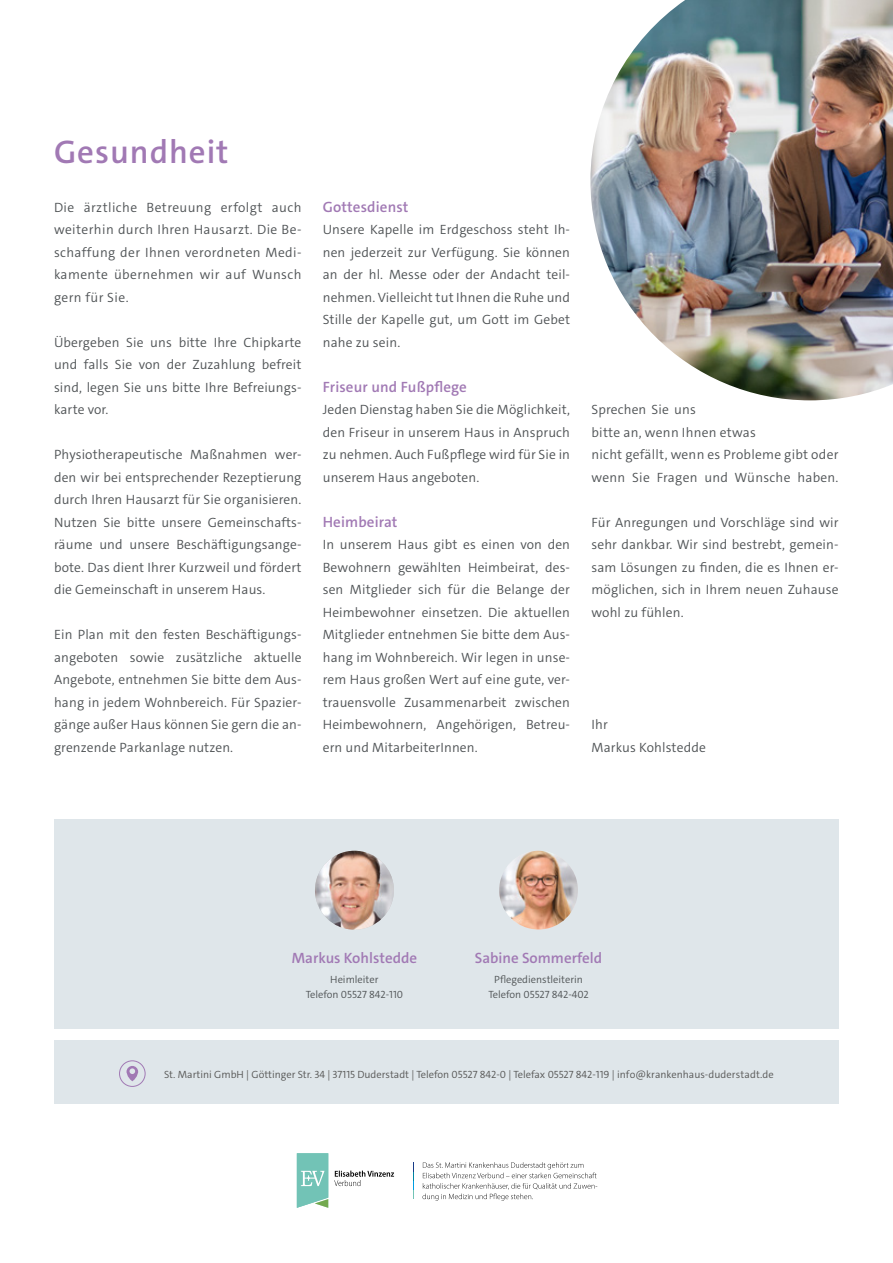
<style>
.page{position:relative;width:893px;height:1263px;background:#fff}
.page>*{position:absolute;margin:0;border:0;box-sizing:border-box;transform-origin:0 0}
.t1{font:600 32.85px "The Sans";letter-spacing:.03em;color:#a179b4}
.t2{font:600 15px "The Sans";letter-spacing:.005em;color:#a179b4}
.t3{font:300 13.5px/22.5px "The Sans";letter-spacing:.01em;color:#4f5355;text-align:justify}
.t4{font:300 10.5px "The Sans";color:#565655}
.t5{font:300 10.5px/15px "The Sans";color:#4f5355;text-align:center}
</style>
<div class="page">
<div style="left:54px;top:819px;width:785px;height:210px;background:#dfe6ea"></div>
<svg style="left:413px;top:1162px;width:1px;height:37px"></svg>
<svg style="left:422px;top:1162px;width:175px;height:39px"></svg>
<svg style="left:297px;top:1153px;width:31px;height:55px;background:#84c9bc"></svg>
<svg style="left:334px;top:1170px;width:60px;height:16px"></svg>
<div style="left:54px;top:1040px;width:785px;height:64px;background:#dfe6ea"></div>
<svg style="left:127px;top:1066px;width:11px;height:15px"></svg>
<div style="left:119px;top:1060px;width:26px;height:27px;border:1px solid #a179b4;border-radius:50%"></div>
<img style="left:315px;top:851px;width:79px;height:79px;border-radius:39px">
<img style="left:590px;top:0;width:303px;height:400px">
<img style="left:499px;top:851px;width:79px;height:78px;border-radius:39px">
<h1 class="t1" style="left:54px;top:131px;width:176px">Gesundheit</h1>
<p class="t3" style="left:54px;top:196px;width:249px">Die ärztliche Betreuung erfolgt auch weiterhin durch Ihren Hausarzt. Die Be&shy;schaffung der Ihnen verordneten Medi&shy;kamente übernehmen wir auf Wunsch gern für Sie.</p>
<p class="t3" style="left:54px;top:331px;width:249px">Übergeben Sie uns bitte Ihre Chipkarte und falls Sie von der Zuzahlung befreit sind, legen Sie uns bitte Ihre Befreiungs&shy;karte vor.</p>
<p class="t3" style="left:54px;top:443px;width:249px">Physiotherapeutische Maßnahmen wer&shy;den wir bei entsprechender Rezeptierung durch Ihren Hausarzt für Sie organisieren.<br>Nutzen Sie bitte unsere Gemeinschafts&shy;räume und unsere Beschäftigungsange&shy;bote. Das dient Ihrer Kurzweil und fördert die Gemeinschaft in unserem Haus.</p>
<p class="t3" style="left:54px;top:623px;width:249px">Ein Plan mit den festen Beschäftigungs&shy;angeboten sowie zusätzliche aktuelle Angebote, entnehmen Sie bitte dem Aus&shy;hang in jedem Wohnbereich. Für Spazier&shy;gänge außer Haus können Sie gern die an&shy;grenzende Parkanlage nutzen.</p>
<p class="t2" style="left:323px;top:197px;width:87px">Gottesdienst</p>
<p class="t3" style="left:323px;top:218px;width:249px">Unsere Kapelle im Erdgeschoss steht Ih&shy;nen jederzeit zur Verfügung. Sie können an der hl. Messe oder der Andacht teil&shy;nehmen. Vielleicht tut Ihnen die Ruhe und Stille der Kapelle gut, um Gott im Gebet nahe zu sein.</p>
<p class="t2" style="left:323px;top:377px;width:146px">Friseur und Fußpflege</p>
<p class="t3" style="left:323px;top:398px;width:249px">Jeden Dienstag haben Sie die Möglichkeit, den Friseur in unserem Haus in Anspruch zu nehmen. Auch Fußpflege wird für Sie in unserem Haus angeboten.</p>
<p class="t2" style="left:323px;top:512px;width:76px">Heimbeirat</p>
<p class="t3" style="left:323px;top:533px;width:249px">In unserem Haus gibt es einen von den Bewohnern gewählten Heimbeirat, des&shy;sen Mitglieder sich für die Belange der Heimbewohner einsetzen. Die aktuellen Mitglieder entnehmen Sie bitte dem Aus&shy;hang im Wohnbereich. Wir legen in unse&shy;rem Haus großen Wert auf eine gute, ver&shy;trauensvolle Zusammenarbeit zwischen Heimbewohnern, Angehörigen, Betreu&shy;ern und MitarbeiterInnen.</p>
<p class="t3" style="left:591px;top:398px;width:249px;text-align:left">Sprechen Sie uns<br>bitte an, wenn Ihnen etwas<br>nicht gefällt, wenn es Probleme gibt oder wenn Sie Fragen und Wünsche haben.</p>
<p class="t3" style="left:591px;top:511px;width:249px">Für Anregungen und Vorschläge sind wir sehr dankbar. Wir sind bestrebt, gemein&shy;sam Lösungen zu finden, die es Ihnen er&shy;möglichen, sich in Ihrem neuen Zuhause wohl zu fühlen.</p>
<p class="t3" style="left:591px;top:713px;width:116px">Ihr<br>Markus Kohlstedde</p>
<p class="t2" style="left:292px;top:949px;width:127px">Markus Kohlstedde</p>
<p class="t5" style="left:306px;top:972px;width:99px">Heimleiter<br>Telefon 05527 842-110</p>
<p class="t2" style="left:475px;top:949px;width:129px">Sabine Sommerfeld</p>
<p class="t5" style="left:488px;top:972px;width:102px">Pflegedienstleiterin<br>Telefon 05527 842-402</p>
<p class="t4" style="left:164px;top:1067px;width:611px">St. Martini GmbH | Göttinger Str. 34 | 37115 Duderstadt | Telefon 05527 842-0 | Telefax 05527 842-119 | info@krankenhaus-duderstadt.de</p>
</div>
